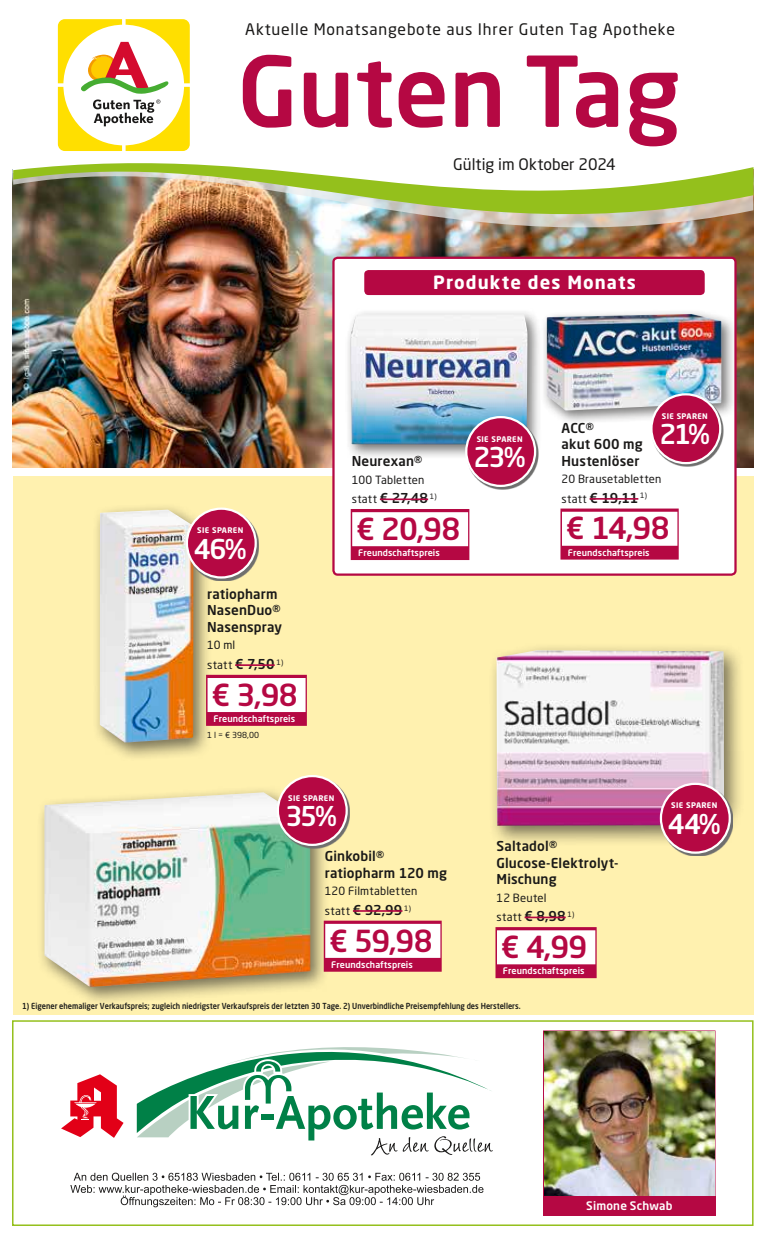
<style>
.page{position:relative;width:766px;height:1238px;background:#fff}
.page>*{position:absolute;margin:0;border:0;box-sizing:border-box;transform-origin:0 0}
.t1{font:500 96px "Neo Sans Pro";color:#b50843}
._04_Angebotspreis{font:500 30px "Neo Sans Pro";letter-spacing:-.025em;color:#b50843}
.Prozente{font:500 27px "Neo Sans Pro";letter-spacing:-.08em;color:#fff}
._01_Artikel{font:700 18px "Neo Sans Pro";letter-spacing:.06em;color:#fff}
.t2{font:15.75px "Neo Sans Pro";letter-spacing:.05em;color:#1a1918}
.t3{font:15.75px "Neo Sans Pro";color:#1a1918}
._01_Artikel-2{font:500 13.5px/16.5px "Neo Sans Pro";letter-spacing:.01em;color:#1a1918}
._03_statt_Preis{font:500 13.5px "Neo Sans Pro";letter-spacing:-.01em;color:#1a1918}
.t4{font:500 11.55px "Neo Sans";letter-spacing:.015em;color:#fff}
._02_Text{font:11.25px "Neo Sans Pro";letter-spacing:.015em;color:#1a1918}
._03_statt_Preis-2{font:11.25px "Neo Sans Pro";letter-spacing:.025em;color:#1a1918}
._07_T_Wirberaten{font:500 9px "Neo Sans Pro";letter-spacing:.01em;color:#fff}
.t5{font:500 8.25px "Neo Sans Pro";color:#1d1d1b;scale:.9 1}
._05_Grundpreis{font:8.25px "Neo Sans Pro";color:#1a1918}
.Sparen{font:700 7.65px "Neo Sans Pro";letter-spacing:.05em;color:#fff}
.s1{font-weight:500;font-size:13.5px}
.s2{font-weight:400;font-size:11.25px}
</style>
<div class="page">
<img style="left:13px;top:258px;width:740px;height:210px">
<div style="left:13px;top:476px;width:740px;height:538px;background:#fff1af"></div>
<img style="left:13px;top:138px;width:740px;height:120px">
<svg style="left:58px;top:19px;width:132px;height:132px"></svg>
<div style="left:543px;top:1195px;width:172px;height:20px;background:#b50843"></div>
<div style="left:543px;top:1030px;width:172px;height:166px;border:1px solid #b50843"></div>
<img style="left:544px;top:1031px;width:170px;height:164px">
<svg style="left:70px;top:1172px;width:413px;height:35px"></svg>
<svg style="left:61px;top:1074px;width:62px;height:63px"></svg>
<svg style="left:137px;top:1047px;width:355px;height:108px"></svg>
<div style="left:12px;top:1020px;width:741px;height:205px;border:2px solid #94c01c"></div>
<div style="left:333px;top:258px;width:402px;height:316px;background:#fff;border-radius:4px"></div>
<div style="left:332px;top:257px;width:404px;height:318px;border:2px solid #b50843;border-radius:4px"></div>
<div style="left:364px;top:270px;width:340px;height:25px;background:#b50843;border-radius:4px"></div>
<div style="left:345px;top:308px;width:197px;height:151px;background:#1a1918;opacity:.6"></div>
<img style="left:350px;top:314px;width:177px;height:130px">
<div style="left:350px;top:509px;width:119px;height:51px;background:#b50843"></div>
<div style="left:352px;top:512px;width:116px;height:34px;background:#fff"></div>
<hr style="left:380px;top:498px;width:48px;height:2px;background:#b50843">
<svg style="left:467px;top:418px;width:71px;height:71px"></svg>
<div style="left:466px;top:417px;width:69px;height:69px;background:#b50843;border-radius:50%"></div>
<div style="left:465px;top:416px;width:71px;height:71px;border:2px solid #fff;border-radius:50%"></div>
<div style="left:540px;top:308px;width:196px;height:117px;background:#1a1918;opacity:.6"></div>
<img style="left:546px;top:314px;width:175px;height:96px">
<div style="left:560px;top:508px;width:118px;height:51px;background:#b50843"></div>
<div style="left:562px;top:511px;width:115px;height:34px;background:#fff"></div>
<hr style="left:589px;top:498px;width:49px;height:1px;background:#b50843">
<svg style="left:652px;top:395px;width:71px;height:71px"></svg>
<div style="left:651px;top:394px;width:69px;height:69px;background:#b50843;border-radius:50%"></div>
<div style="left:650px;top:393px;width:71px;height:71px;border:2px solid #fff;border-radius:50%"></div>
<div style="left:37px;top:785px;width:292px;height:220px;background:#1a1918;opacity:.6"></div>
<img style="left:44px;top:792px;width:266px;height:194px">
<div style="left:323px;top:920px;width:118px;height:51px;background:#b50843"></div>
<div style="left:325px;top:923px;width:115px;height:34px;background:#fff"></div>
<hr style="left:353px;top:910px;width:49px;height:1px;background:#b50843">
<svg style="left:279px;top:777px;width:71px;height:71px"></svg>
<div style="left:278px;top:776px;width:68px;height:68px;background:#b50843;border-radius:50%"></div>
<div style="left:277px;top:775px;width:71px;height:71px;border:2px solid #fff;border-radius:50%"></div>
<div style="left:92px;top:502px;width:120px;height:259px;background:#1a1918;opacity:.6"></div>
<img style="left:100px;top:509px;width:93px;height:233px">
<div style="left:206px;top:674px;width:101px;height:51px;background:#b50843"></div>
<div style="left:207px;top:678px;width:98px;height:34px;background:#fff"></div>
<hr style="left:235px;top:664px;width:39px;height:2px;background:#b50843">
<svg style="left:188px;top:509px;width:71px;height:72px"></svg>
<div style="left:187px;top:508px;width:69px;height:69px;background:#b50843;border-radius:50%"></div>
<div style="left:186px;top:507px;width:71px;height:71px;border:2px solid #fff;border-radius:50%"></div>
<div style="left:488px;top:642px;width:257px;height:204px;background:#1a1918;opacity:.6"></div>
<img style="left:496px;top:650px;width:227px;height:175px">
<div style="left:495px;top:927px;width:101px;height:51px;background:#b50843"></div>
<div style="left:497px;top:930px;width:98px;height:34px;background:#fff"></div>
<hr style="left:524px;top:916px;width:41px;height:2px;background:#b50843">
<svg style="left:661px;top:784px;width:71px;height:72px"></svg>
<div style="left:660px;top:783px;width:69px;height:69px;background:#b50843;border-radius:50%"></div>
<div style="left:659px;top:782px;width:71px;height:71px;border:2px solid #fff;border-radius:50%"></div>
<p class="t2" style="left:245px;top:20px;width:431px">Aktuelle Monatsangebote aus Ihrer Guten Tag Apotheke</p>
<p class="t1" style="left:237px;top:31px;width:444px">Guten Tag</p>
<p class="t3" style="left:453px;top:154px;width:164px">Gültig im Oktober 2024</p>
<p class="_01_Artikel" style="left:433px;top:271px;width:204px">Produkte des Monats</p>
<p class="Sparen" style="left:197px;top:525px;width:47px">SIE SPAREN</p>
<p class="Prozente" style="left:194px;top:531px;width:54px">46%</p>
<p class="_01_Artikel-2" style="left:207px;top:585px;width:76px">ratiopharm<br>NasenDuo®<br>Nasenspray</p>
<p class="_02_Text" style="left:207px;top:638px;width:30px">10 ml</p>
<p class="_03_statt_Preis-2" style="left:207px;top:658px;width:78px">statt <span class="s1">€ 7,50</span> <sup>1)</sup></p>
<p class="_04_Angebotspreis" style="left:211px;top:675px;width:88px">€ 3,98</p>
<p class="_07_T_Wirberaten" style="left:213px;top:712px;width:83px">Freundschaftspreis</p>
<p class="_05_Grundpreis" style="left:207px;top:729px;width:53px">1 l = € 398,00</p>
<p class="_01_Artikel-2" style="left:351px;top:452px;width:72px">Neurexan®</p>
<p class="_02_Text" style="left:351px;top:472px;width:74px">100 Tabletten</p>
<p class="_03_statt_Preis" style="left:351px;top:489px;width:86px"><span class="s2">statt</span> € 27,48 <sup>1)</sup></p>
<p class="_04_Angebotspreis" style="left:356px;top:510px;width:106px">€ 20,98</p>
<p class="_07_T_Wirberaten" style="left:358px;top:547px;width:83px">Freundschaftspreis</p>
<p class="Sparen" style="left:476px;top:434px;width:47px">SIE SPAREN</p>
<p class="Prozente" style="left:473px;top:440px;width:54px">23%</p>
<p class="Sparen" style="left:288px;top:792px;width:47px">SIE SPAREN</p>
<p class="Prozente" style="left:285px;top:799px;width:53px">35%</p>
<p class="Sparen" style="left:661px;top:411px;width:47px">SIE SPAREN</p>
<p class="Prozente" style="left:659px;top:417px;width:52px">21%</p>
<p class="_01_Artikel-2" style="left:561px;top:419px;width:83px">ACC®<br>akut 600 mg<br>Hustenlöser</p>
<p class="_02_Text" style="left:561px;top:472px;width:101px">20 Brausetabletten</p>
<p class="_03_statt_Preis" style="left:561px;top:489px;width:87px"><span class="s2">statt</span> € 19,11 <sup>1)</sup></p>
<p class="_04_Angebotspreis" style="left:565px;top:509px;width:105px">€ 14,98</p>
<p class="_07_T_Wirberaten" style="left:567px;top:546px;width:83px">Freundschaftspreis</p>
<p class="Sparen" style="left:671px;top:800px;width:47px">SIE SPAREN</p>
<p class="Prozente" style="left:667px;top:806px;width:54px">44%</p>
<p class="_01_Artikel-2" style="left:325px;top:847px;width:61px">Ginkobil®</p>
<p class="_01_Artikel-2" style="left:325px;top:864px;width:124px">ratiopharm 120 mg</p>
<p class="_02_Text" style="left:325px;top:884px;width:94px">120 Filmtabletten</p>
<p class="_03_statt_Preis" style="left:325px;top:901px;width:88px"><span class="s2">statt</span> € 92,99 <sup>1)</sup></p>
<p class="_04_Angebotspreis" style="left:329px;top:921px;width:105px">€ 59,98</p>
<p class="_07_T_Wirberaten" style="left:331px;top:958px;width:83px">Freundschaftspreis</p>
<p class="_01_Artikel-2" style="left:496px;top:837px;width:123px">Saltadol®<br>Glucose-Elektrolyt-<br>Mischung</p>
<p class="_02_Text" style="left:496px;top:890px;width:51px">12 Beutel</p>
<p class="_03_statt_Preis-2" style="left:496px;top:910px;width:79px">statt <span class="s1">€ 8,98</span> <sup>1)</sup></p>
<p class="_04_Angebotspreis" style="left:500px;top:927px;width:88px">€ 4,99</p>
<p class="_07_T_Wirberaten" style="left:503px;top:965px;width:83px">Freundschaftspreis</p>
<p class="t5" style="left:22px;top:1000px;width:555px">1) Eigener ehemaliger Verkaufspreis; zugleich niedrigster Verkaufspreis der letzten 30 Tage. 2) Unverbindliche Preisempfehlung des Herstellers.</p>
<p class="t4" style="left:586px;top:1198px;width:88px">Simone Schwab</p>
</div>
